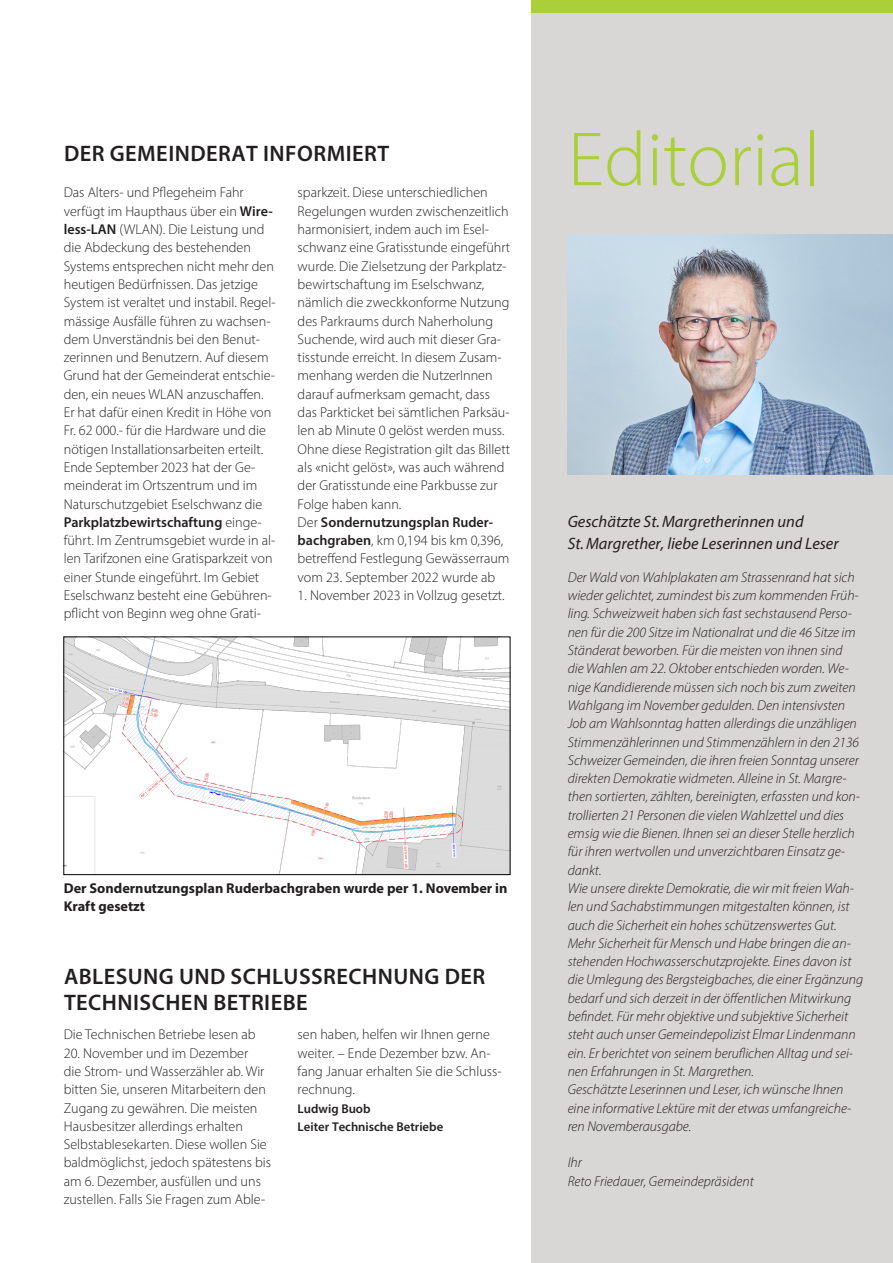
<style>
.page{position:relative;width:893px;height:1263px;background:#fff}
.page>*{position:absolute;margin:0;border:0;box-sizing:border-box;transform-origin:0 0}
._11_Seitenzahl{font:300 77.55px "Myriad Pro";color:#abcf38}
._1_1_Haupttitel_klein_18{font:600 22.5px/25.5px "Myriad Pro";letter-spacing:.02em;color:#231f20}
._1_Haupttitel{font:italic 16.5px/22.5px "Myriad Pro";color:#231f20}
._3_Lauftext{font:300 14.25px/18.3px "Myriad Pro";color:#231f20}
._3_Lauftext-2{font:italic 300 14.25px/18.3px "Myriad Pro";color:#231f20}
._8_Legende_linksbündig{font:700 14.25px/18.3px "Myriad Pro";color:#231f20}
._5_Autor{font:600 12.75px/18.3px "Myriad Pro";color:#231f20}
.s1{font-weight:600}
</style>
<div class="page">
<img style="left:66px;top:639px;width:442px;height:234px">
<div style="left:64px;top:637px;width:446px;height:238px;border:1px solid #000"></div>
<div style="left:531px;top:0;width:362px;height:1263px;background:#d9d6d6"></div>
<div style="left:531px;top:0;width:362px;height:13px;background:#abcf38"></div>
<img style="left:568px;top:234px;width:325px;height:241px">
<p class="_1_1_Haupttitel_klein_18" style="left:64px;top:140px;width:327px">DER GEMEINDERAT INFORMIERT</p>
<p class="_3_Lauftext" style="left:64px;top:183px;width:213px">Das Alters- und Pflegeheim Fahr verfügt im Haupthaus über ein <span class="s1">Wire&shy;less-LAN</span> (WLAN). Die Leistung und die Abdeckung des bestehenden Systems entsprechen nicht mehr den heutigen Bedürfnissen. Das jetzige System ist veraltet und instabil. Regel&shy;mässige Ausfälle führen zu wachsen&shy;dem Unverständnis bei den Benut&shy;zerinnen und Benutzern. Auf diesem Grund hat der Gemeinderat entschie&shy;den, ein neues WLAN anzuschaffen.<br>Er hat dafür einen Kredit in Höhe von Fr. 62 000.- für die Hardware und die nötigen Installationsarbeiten erteilt.</p>
<p class="_3_Lauftext" style="left:64px;top:458px;width:213px">Ende September 2023 hat der Ge&shy;meinderat im Ortszentrum und im Naturschutzgebiet Eselschwanz die <span class="s1">Parkplatzbewirtschaftung</span> einge&shy;führt. Im Zentrumsgebiet wurde in al&shy;len Tarifzonen eine Gratisparkzeit von einer Stunde eingeführt. Im Gebiet Eselschwanz besteht eine Gebühren&shy;pflicht von Beginn weg ohne Grati-</p>
<p class="_3_Lauftext" style="left:298px;top:183px;width:214px">sparkzeit. Diese unterschiedlichen Regelungen wurden zwischenzeitlich harmonisiert, indem auch im Esel&shy;schwanz eine Gratisstunde eingeführt wurde. Die Zielsetzung der Parkplatz&shy;bewirtschaftung im Eselschwanz, nämlich die zweckkonforme Nutzung des Parkraums durch Naherholung Suchende, wird auch mit dieser Gra&shy;tisstunde erreicht. In diesem Zusam&shy;menhang werden die NutzerInnen darauf aufmerksam gemacht, dass das Parkticket bei sämtlichen Parksäu&shy;len ab Minute 0 gelöst werden muss.<br>Ohne diese Registration gilt das Billett als «nicht gelöst», was auch während der Gratisstunde eine Parkbusse zur Folge haben kann.</p>
<p class="_3_Lauftext" style="left:298px;top:513px;width:213px">Der <span class="s1">Sondernutzungsplan Ruder&shy;bachgraben</span>, km 0,194 bis km 0,396, betreffend Festlegung Gewässerraum vom 23. September 2022 wurde ab</p>
<p class="_3_Lauftext" style="left:298px;top:586px;width:208px">1. November 2023 in Vollzug gesetzt.</p>
<p class="_8_Legende_linksbündig" style="left:64px;top:878px;width:445px">Der Sondernutzungsplan Ruderbachgraben wurde per 1. November in<br>Kraft gesetzt</p>
<p class="_1_1_Haupttitel_klein_18" style="left:64px;top:963px;width:423px">ABLESUNG UND SCHLUSSRECHNUNG DER<br>TECHNISCHEN BETRIEBE</p>
<p class="_3_Lauftext" style="left:64px;top:1025px;width:193px">Die Technischen Betriebe lesen ab</p>
<p class="_3_Lauftext" style="left:64px;top:1043px;width:209px">20. November und im Dezember<br>die Strom- und Wasserzähler ab. Wir bitten Sie, unseren Mitarbeitern den Zugang zu gewähren. Die meisten Hausbesitzer allerdings erhalten Selbstablesekarten. Diese wollen Sie baldmöglichst, jedoch spätestens bis am 6. Dezember, ausfüllen und uns zustellen. Falls Sie Fragen zum Able-</p>
<p class="_3_Lauftext" style="left:298px;top:1025px;width:205px">sen haben, helfen wir Ihnen gerne weiter. – Ende Dezember bzw. An&shy;fang Januar erhalten Sie die Schluss&shy;rechnung.</p>
<p class="_5_Autor" style="left:298px;top:1099px;width:147px">Ludwig Buob<br>Leiter Technische Betriebe</p>
<p class="_11_Seitenzahl" style="left:568px;top:113px;width:254px">Editorial</p>
<p class="_1_Haupttitel" style="left:568px;top:510px;width:272px">Geschätzte St.Margretherinnen und<br>St.Margrether, liebe Leserinnen und Leser</p>
<p class="_3_Lauftext-2" style="left:568px;top:568px;width:294px">Der Wald von Wahlplakaten am Strassenrand hat sich wieder gelichtet, zumindest bis zum kommenden Früh&shy;ling. Schweizweit haben sich fast sechstausend Perso&shy;nen für die 200 Sitze im Nationalrat und die 46 Sitze im Ständerat beworben. Für die meisten von ihnen sind die Wahlen am 22. Oktober entschieden worden. We&shy;nige Kandidierende müssen sich noch bis zum zweiten Wahlgang im November gedulden. Den intensivsten Job am Wahlsonntag hatten allerdings die unzähligen Stimmenzählerinnen und Stimmenzählern in den 2136<br>Schweizer Gemeinden, die ihren freien Sonntag unserer direkten Demokratie widmeten. Alleine in St. Margre&shy;then sortierten, zählten, bereinigten, erfassten und kon&shy;trollierten 21 Personen die vielen Wahlzettel und dies emsig wie die Bienen. Ihnen sei an dieser Stelle herzlich für ihren wertvollen und unverzichtbaren Einsatz ge&shy;dankt.</p>
<p class="_3_Lauftext-2" style="left:568px;top:879px;width:297px">Wie unsere direkte Demokratie, die wir mit freien Wah&shy;len und Sachabstimmungen mitgestalten können, ist auch die Sicherheit ein hohes schützenswertes Gut.<br>Mehr Sicherheit für Mensch und Habe bringen die an&shy;stehenden Hochwasserschutzprojekte. Eines davon ist die Umlegung des Bergsteigbaches, die einer Ergänzung bedarf und sich derzeit in der öffentlichen Mitwirkung befindet. Für mehr objektive und subjektive Sicherheit steht auch unser Gemeindepolizist Elmar Lindenmann ein. Er berichtet von seinem beruflichen Alltag und sei&shy;nen Erfahrungen in St. Margrethen.</p>
<p class="_3_Lauftext-2" style="left:568px;top:1080px;width:285px">Geschätzte Leserinnen und Leser, ich wünsche Ihnen eine informative Lektüre mit der etwas umfangreiche&shy;ren Novemberausgabe.</p>
<p class="_3_Lauftext-2" style="left:568px;top:1153px;width:16px">Ihr</p>
<p class="_3_Lauftext-2" style="left:568px;top:1172px;width:188px">Reto Friedauer, Gemeindepräsident</p>
</div>
